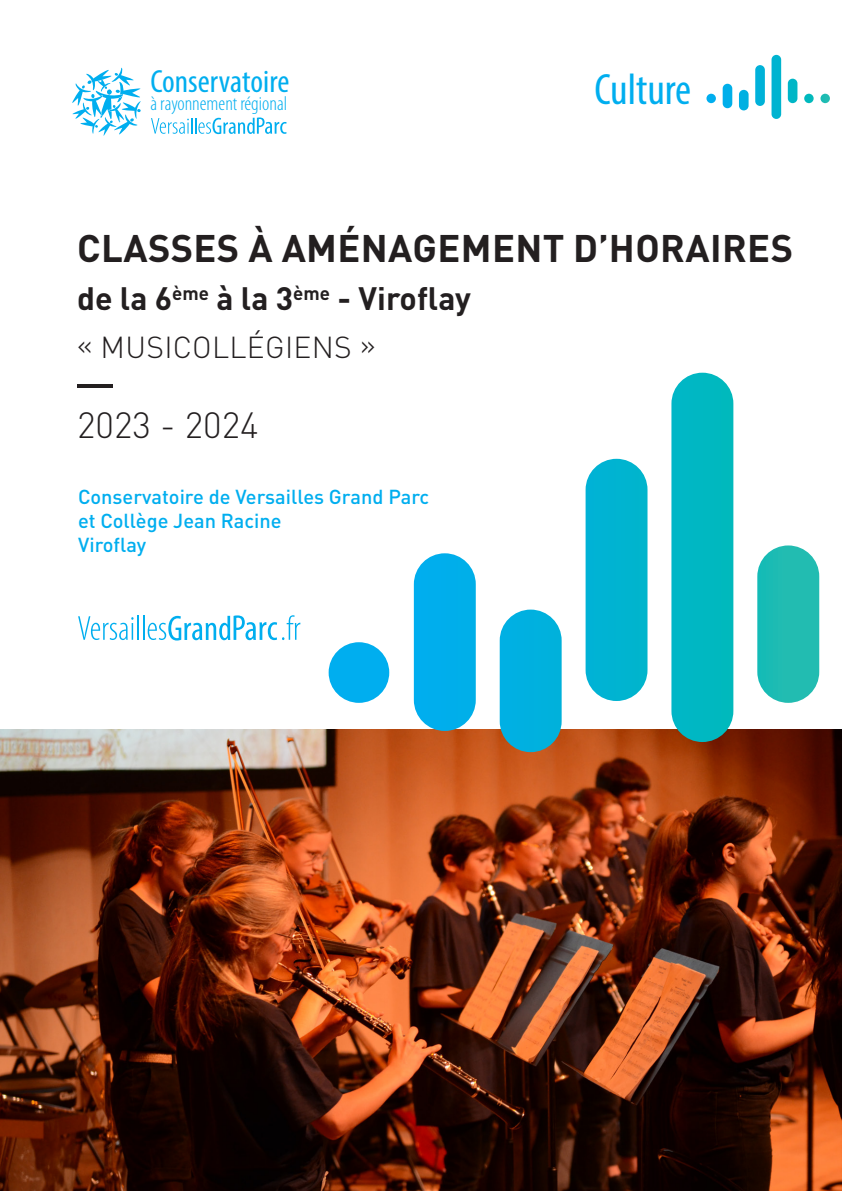
<style>
.page{position:relative;width:842px;height:1191px;background:#fff}
.page>*{position:absolute;margin:0;border:0;box-sizing:border-box;transform-origin:0 0}
.t1{font:condensed 44px "Myriad Pro";color:#00aeef}
.t2{font:700 38px "DINOT";letter-spacing:.01em;color:#231f20}
.t3{font:300 36px "DINOT";color:#231f20}
.t4{font:condensed 32.2px "Myriad Pro";color:#00aeef}
.t5{font:700 32px "DINOT";color:#231f20}
.t6{font:300 30px "DINOT";letter-spacing:.01em;color:#231f20}
.t7{font:500 20px/24px "DINOT";color:#00aeef}
.t8{font:300 condensed 20px "Myriad Pro";color:#00aeef}
</style>
<div class="page">
<div style="left:723px;top:84px;width:9px;height:24px;background:#00afe9;border-radius:5px"></div>
<div style="left:739px;top:90px;width:10px;height:20px;background:#00b0e2;border-radius:5px"></div>
<div style="left:755px;top:65px;width:10px;height:41px;background:#00b2d9;border-radius:5px"></div>
<div style="left:771px;top:55px;width:10px;height:64px;background:#00b4d1;border-radius:5px"></div>
<div style="left:788px;top:79px;width:9px;height:24px;background:#00b6c7;border-radius:5px"></div>
<svg style="left:706px;top:94px;width:10px;height:9px"></svg>
<svg style="left:804px;top:94px;width:10px;height:9px"></svg>
<svg style="left:820px;top:94px;width:10px;height:9px"></svg>
<img style="left:0;top:729px;width:842px;height:462px">
<div style="left:414px;top:553px;width:62px;height:178px;background:#00aeec;border-radius:31px"></div>
<div style="left:500px;top:609px;width:62px;height:143px;background:#00b0df;border-radius:31px"></div>
<div style="left:586px;top:459px;width:61px;height:242px;background:#00b4d1;border-radius:31px"></div>
<div style="left:671px;top:373px;width:62px;height:369px;background:#00b8c2;border-radius:31px"></div>
<div style="left:757px;top:545px;width:62px;height:158px;background:linear-gradient(to right,#19bcb6,#26bcb0);border-radius:31px"></div>
<div style="left:329px;top:642px;width:60px;height:61px;background:#00aeef;border-radius:30px"></div>
<svg style="left:78px;top:616px;width:56px;height:24px"></svg>
<hr style="left:137px;top:615px;width:2px;height:25px;background:#00aeef">
<svg style="left:143px;top:615px;width:157px;height:25px"></svg>
<hr style="left:78px;top:384px;width:35px;height:3px;background:#231f20">
<svg style="left:151px;top:117px;width:136px;height:17px"></svg>
<svg style="left:72px;top:67px;width:69px;height:69px"></svg>
<h3 class="t4" style="left:150px;top:61px;width:141px">Conservatoire</h3>
<p class="t8" style="left:150px;top:93px;width:138px">à rayonnement régional</p>
<p class="t1" style="left:595px;top:63px;width:98px">Culture</p>
<p class="t2" style="left:77px;top:219px;width:717px">CLASSES À AMÉNAGEMENT D’HORAIRES</p>
<p class="t5" style="left:77px;top:274px;width:395px">de la 6<sup>ème</sup> à la 3<sup>ème</sup> - Viroflay</p>
<p class="t6" style="left:77px;top:325px;width:300px">« MUSICOLLÉGIENS »</p>
<p class="t3" style="left:77px;top:397px;width:183px">2023 - 2024</p>
<p class="t7" style="left:78px;top:483px;width:353px">Conservatoire de Versailles Grand Parc et Collège Jean Racine<br>Viroflay</p>
</div>
